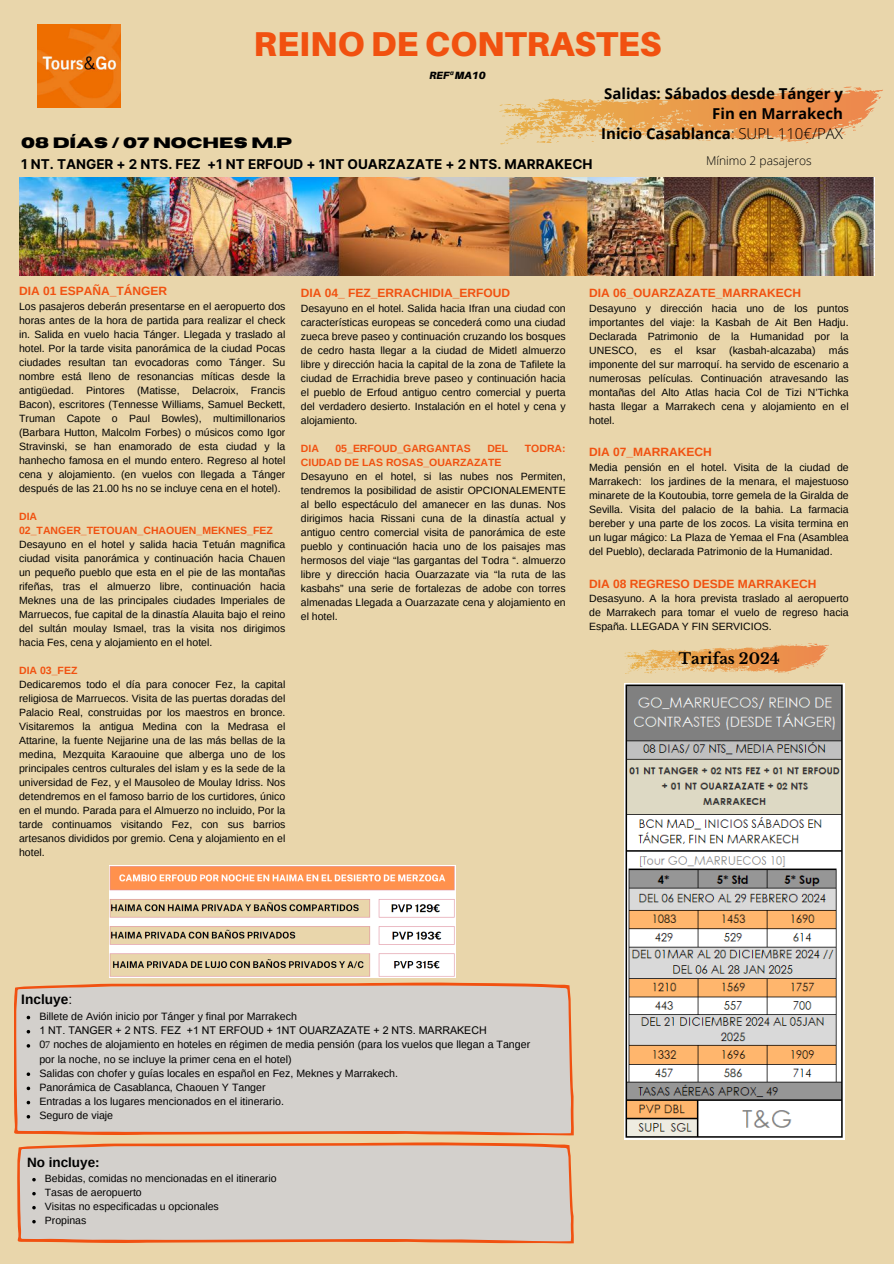
<style>
.page{position:relative;width:894px;height:1264px;background:#fff}
.page>*{position:absolute;margin:0;border:0;box-sizing:border-box;transform-origin:0 0}
.t1{font:900 34.5px "Aileron";color:#f15110}
.t2{font:700 15px "Open Sans";color:#000}
.t3{font:700 15px "Horizon";color:#000}
.t4{font:700 15px "Libre Baskerville";color:#000}
.t5{font:700 13.65px "Arimo";color:#000}
.t6{font:700 13.5px "Inter";color:#000}
.t7{font:700 13.5px "Arimo";color:#000}
.t8{font:700 12px "Arimo";color:#f15110}
.t9{font:300 12px "Open Sans";color:#000}
.t10{font:10.65px/14.1px "Arimo";color:#000}
.t11{font:10.5px/14px "Arimo";color:#000;text-align:justify}
.t12{font:700 10.5px/14px "Arimo";color:#f15110}
.t13{font:italic 900 10.5px "Aileron";color:#000}
.s1{font-family:"Noto Sans";font-weight:700}
.s2{font-weight:300}
.s3{font-weight:400}
.s4{font-family:"Arial"}
.s5{font-family:"Minion Pro"}
</style>
<div class="page">
<div style="left:0;top:0;width:893px;height:1263px;background:#e9d6ab"></div>
<svg style="left:499px;top:86px;width:384px;height:58px"></svg>
<img style="left:38px;top:24px;width:83px;height:83px">
<svg style="left:624px;top:643px;width:205px;height:31px"></svg>
<svg style="left:17px;top:1142px;width:556px;height:101px;background:#d5c8bf"></svg>
<div style="left:14px;top:982px;width:559px;height:153px;background:#d3d0cc"></div>
<img style="left:19px;top:178px;width:855px;height:97px">
<svg style="left:32px;top:1177px;width:4px;height:4px"></svg>
<svg style="left:32px;top:1191px;width:4px;height:4px"></svg>
<svg style="left:32px;top:1205px;width:4px;height:4px"></svg>
<svg style="left:32px;top:1219px;width:4px;height:4px"></svg>
<svg style="left:27px;top:1015px;width:3px;height:4px"></svg>
<svg style="left:27px;top:1029px;width:3px;height:4px"></svg>
<svg style="left:27px;top:1086px;width:3px;height:4px"></svg>
<svg style="left:27px;top:1100px;width:3px;height:4px"></svg>
<svg style="left:27px;top:1114px;width:3px;height:4px"></svg>
<img style="left:624px;top:683px;width:220px;height:455px">
<img style="left:109px;top:865px;width:346px;height:112px">
<p class="t1" style="left:253px;top:22px;width:409px">REINO DE CONTRASTES</p>
<p class="t13" style="left:429px;top:69px;width:58px">REF<span class="s1">ª</span> MA10</p>
<p class="t3" style="left:21px;top:136px;width:272px">08 DÍAS / 07 NOCHES M.P</p>
<p class="t6" style="left:21px;top:154px;width:573px">1 NT. TANGER + 2 NTS. FEZ +1 NT ERFOUD + 1NT OUARZAZATE + 2 NTS. MARRAKECH</p>
<p class="t2" style="left:604px;top:83px;width:240px">Salidas: Sábados desde Tánger y</p>
<p class="t2" style="left:712px;top:103px;width:132px">Fin en Marrakech</p>
<p class="t2" style="left:601px;top:123px;width:243px">Inicio Casablanca<span class="s2">: SUPL 110€/PAX</span></p>
<p class="t9" style="left:705px;top:152px;width:107px">Mínimo 2 pasajeros</p>
<p class="t8" style="left:19px;top:284px;width:149px">DIA 01 ESPAÑA_TÁNGER</p>
<p class="t11" style="left:19px;top:299px;width:268px">Los pasajeros deberán presentarse en el aeropuerto dos horas antes de la hora de partida para realizar el check in. Salida en vuelo hacia Tánger. Llegada y traslado al hotel. Por la tarde visita panorámica de la ciudad Pocas ciudades resultan tan evocadoras como Tánger. Su nombre está lleno de resonancias míticas desde la antigüedad. Pintores (Matisse, Delacroix, Francis Bacon), escritores (Tennesse Williams, Samuel Beckett, Truman Capote o Paul Bowles), multimillonarios (Barbara Hutton, Malcolm Forbes) o músicos como Igor Stravinski, se han enamorado de esta ciudad y la hanhecho famosa en el mundo entero. Regreso al hotel cena y alojamiento. (en vuelos con llegada a Tánger después de las 21.00 hs no se incluye cena en el hotel).</p>
<p class="t12" style="left:19px;top:509px;width:255px">DIA<br>02_TANGER_TETOUAN_CHAOUEN_MEKNES_FEZ</p>
<p class="t11" style="left:19px;top:537px;width:268px">Desayuno en el hotel y salida hacia Tetuán magnifica ciudad visita panorámica y continuación hacia Chauen un pequeño pueblo que esta en el pie de las montañas rifeñas, tras el almuerzo libre, continuación hacia Meknes una de las principales ciudades Imperiales de Marruecos, fue capital de la dinastía Alauita bajo el reino del sultán moulay Ismael, tras la visita nos dirigimos hacia Fes, cena y alojamiento en el hotel.</p>
<p class="t12" style="left:19px;top:663px;width:60px">DIA 03_FEZ</p>
<p class="t11" style="left:19px;top:677px;width:268px">Dedicaremos todo el día para conocer Fez, la capital religiosa de Marruecos. Visita de las puertas doradas del Palacio Real, construidas por los maestros en bronce.<br>Visitaremos la antigua Medina con la Medrasa el Attarine, la fuente Nejjarine una de las más bellas de la medina, Mezquita Karaouine que alberga uno de los principales centros culturales del islam y es la sede de la universidad de Fez, y el Mausoleo de Moulay Idriss. Nos detendremos en el famoso barrio de los curtidores, único en el mundo. Parada para el Almuerzo no incluido, Por la tarde continuamos visitando Fez, con sus barrios artesanos divididos por gremio. Cena y alojamiento en el hotel.</p>
<p class="t8" style="left:301px;top:286px;width:211px">DIA 04_ FEZ_ERRACHIDIA_ERFOUD</p>
<p class="t11" style="left:301px;top:301px;width:266px">Desayuno en el hotel. Salida hacia Ifran una ciudad con características europeas se concederá como una ciudad zueca breve paseo y continuación cruzando los bosques de cedro hasta llegar a la ciudad de Midetl almuerzo libre y dirección hacia la capital de la zona de Tafilete la ciudad de Errachidia breve paseo y continuación hacia el pueblo de Erfoud antiguo centro comercial y puerta del verdadero desierto. Instalación en el hotel y cena y alojamiento.</p>
<p class="t12" style="left:301px;top:441px;width:20px">DIA</p>
<p class="t12" style="left:335px;top:441px;width:137px">05_ERFOUD_GARGANTAS</p>
<p class="t12" style="left:487px;top:441px;width:22px">DEL</p>
<p class="t12" style="left:524px;top:441px;width:42px">TODRA:</p>
<p class="t12" style="left:301px;top:455px;width:202px">CIUDAD DE LAS ROSAS_OUARZAZATE</p>
<p class="t11" style="left:301px;top:469px;width:266px">Desayuno en el hotel, si las nubes nos Permiten, tendremos la posibilidad de asistir OPCIONALEMENTE al bello espectáculo del amanecer en las dunas. Nos dirigimos hacia Rissani cuna de la dinastía actual y antiguo centro comercial visita de panorámica de este pueblo y continuación hacia uno de los paisajes mas hermosos del viaje “las gargantas del Todra “. almuerzo libre y dirección hacia Ouarzazate via “la ruta de las kasbahs” una serie de fortalezas de adobe con torres almenadas Llegada a Ouarzazate cena y alojamiento en el hotel.</p>
<p class="t8" style="left:589px;top:286px;width:213px">DIA 06_OUARZAZATE_MARRAKECH</p>
<p class="t11" style="left:589px;top:301px;width:261px">Desayuno y dirección hacia uno de los puntos importantes del viaje: la Kasbah de Ait Ben Hadju.<br>Declarada Patrimonio de la Humanidad por la UNESCO,</p>
<p class="t11" style="left:589px;top:343px;width:261px;text-indent:240px">más imponente del sur marroquí. ha servido de escenario a numerosas películas. Continuación atravesando las montañas del Alto Atlas hacia Col de Tizi N’Tichka hasta llegar a Marrakech cena y alojamiento en el hotel.</p>
<p class="t8" style="left:589px;top:445px;width:124px">DIA 07_MARRAKECH</p>
<p class="t11" style="left:589px;top:460px;width:261px">Media pensión en el hotel. Visita de la ciudad de Marrakech: los jardines de la menara, el majestuoso minarete de la Koutoubia, torre gemela de la Giralda de Sevilla. Visita del palacio de la bahia. La farmacia bereber y una parte de los zocos. La visita termina en un lugar mágico: La Plaza de Yemaa el Fna (Asamblea del Pueblo), declarada Patrimonio de la Humanidad.</p>
<p class="t8" style="left:589px;top:576px;width:229px">DIA 08 REGRESO DESDE MARRAKECH</p>
<p class="t11" style="left:589px;top:592px;width:261px">Desasyuno. A la hora prevista traslado al aeropuerto de Marrakech para tomar el vuelo de regreso hacia España. LLEGADA Y FIN SERVICIOS.</p>
<p class="t11" style="left:650px;top:343px;width:13px">es</p>
<p class="t11" style="left:674px;top:343px;width:10px">el</p>
<p class="t11" style="left:696px;top:343px;width:21px">ksar</p>
<p class="t11" style="left:729px;top:343px;width:88px">(kasbah-alcazaba)</p>
<p class="t4" style="left:678px;top:650px;width:102px">Tarifas 2024</p>
<p class="t5" style="left:21px;top:991px;width:52px">Incluye<span class="s3">:</span></p>
<p class="t10" style="left:39px;top:1009px;width:492px">Billete de Avión inicio por Tánger y final por Marrakech<br><span class="s4">1 NT. TANGER + 2 NTS. FEZ +1 NT ERFOUD + 1NT OUARZAZATE + 2 NTS. MARRAKECH<br></span>0<span class="s5">7</span> noches de alojamiento en hoteles en régimen de media pensión (para los vuelos que llegan a Tanger</p>
<p class="t10" style="left:39px;top:1051px;width:360px">por la noche, no se incluye la primer cena en el hotel)<br>Salidas con chofer y guías locales en español en Fez, Meknes y Marrakech.<br>Panorámica de Casablanca, Chaouen Y Tanger<br>Entradas a los lugares mencionados en el itinerario.<br>Seguro de viaje</p>
<p class="t7" style="left:27px;top:1154px;width:74px">No incluye:</p>
<p class="t11" style="left:45px;top:1171px;width:233px">Bebidas, comidas no mencionadas en el itinerario</p>
<p class="t11" style="left:45px;top:1185px;width:98px">Tasas de aeropuerto</p>
<p class="t11" style="left:45px;top:1199px;width:175px">Visitas no especificadas u opcionales</p>
<p class="t11" style="left:45px;top:1213px;width:43px">Propinas</p>
</div>
